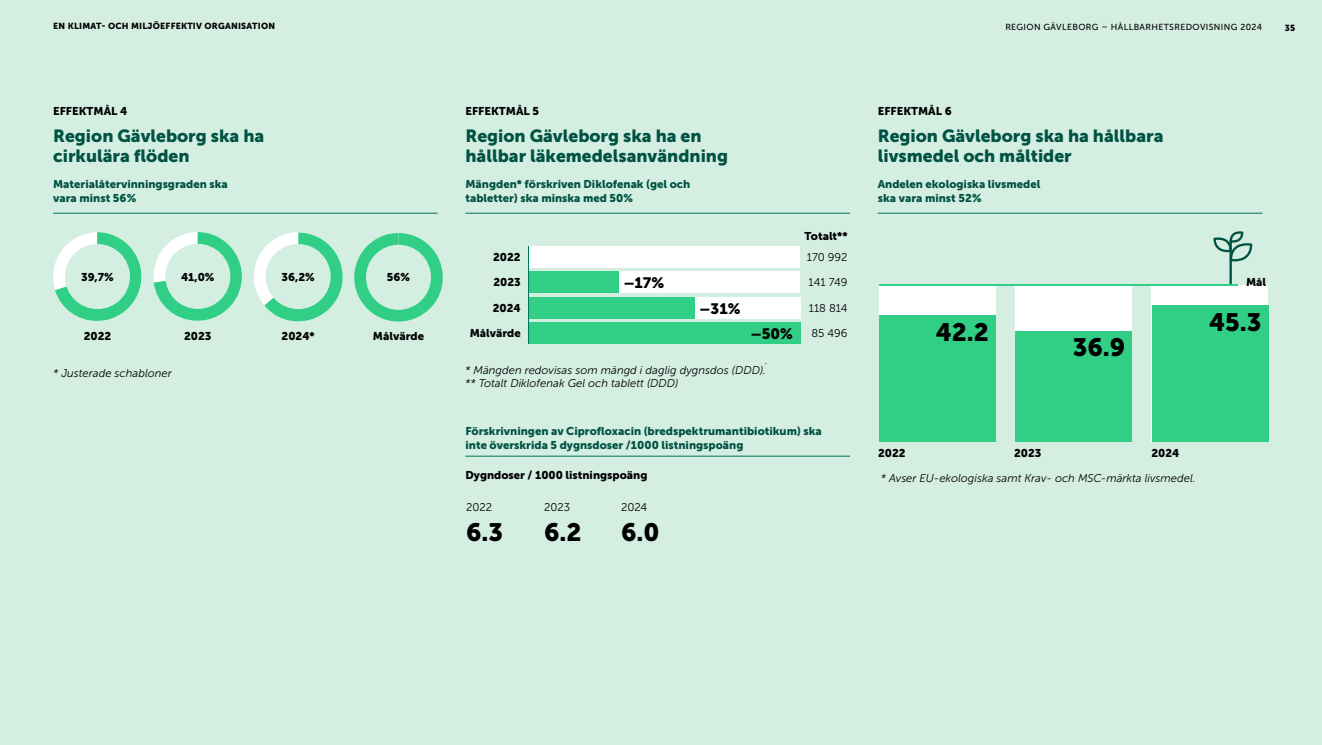
<style>
.page{position:relative;width:1322px;height:745px;background:#fff}
.page>*{position:absolute;margin:0;border:0;box-sizing:border-box;transform-origin:0 0}
.P_RG_tabell_siffror_900{font:25px "Museo Sans 900";color:#000}
.Siffror_20_höger{font:25px "Museo Sans 900";color:#000}
.H4_no_inline{font:17.5px/20px "Museo Sans 900";color:#005242}
.t1{font:15px "Museo Sans 900";color:#000}
.P_RG_tabell_rubrik_grön_vänster{font:11.25px/13.5px "Museo Sans 900";color:#005242}
.P_RG_fotnot{font:italic 11.25px "Museo Sans 300";color:#000}
.P_RG_tabell_bröd_900{font:11.25px "Museo Sans 900";color:#000}
.Siffror_9_center_900{font:11.25px "Museo Sans 900";color:#000}
.P_RG_tabell_siffror_900-2{font:11.25px "Museo Sans 900";color:#000}
.H4_RG_rubrik_900_9__diagramrubrik{font:11.25px "Museo Sans 900";color:#000}
.P_RG_tabell_siffror_300{font:11.25px "Museo Sans 300";color:#000}
.P_RG_tabell_bröd_300{font:11.25px "Museo Sans 300";color:#000}
.t2{font:8.75px "Museo Sans 500";letter-spacing:.04em;color:#000}
.t3{font:8.75px "Museo Sans 900";letter-spacing:.025em;color:#000}
</style>
<div class="page">
<div style="left:0;top:0;width:1322px;height:744px;background:#d4eee2"></div>
<svg style="left:55px;top:232px;width:86px;height:89px"></svg>
<div style="left:65px;top:244px;width:65px;height:65px;background:#d4eee2;border-radius:50%"></div>
<svg style="left:154px;top:232px;width:88px;height:88px"></svg>
<div style="left:165px;top:244px;width:65px;height:65px;background:#d4eee2;border-radius:50%"></div>
<div style="left:254px;top:232px;width:88px;height:89px;background:#fff;border-radius:50%"></div>
<svg style="left:264px;top:232px;width:179px;height:90px"></svg>
<div style="left:366px;top:244px;width:65px;height:65px;background:#d4eee2;border-radius:50%"></div>
<hr style="left:53px;top:213px;width:385px;height:1px;background:#01755b">
<hr style="left:465px;top:213px;width:385px;height:1px;background:#01755b">
<hr style="left:465px;top:455px;width:385px;height:1px;background:#01755b">
<div style="left:528px;top:246px;width:272px;height:21px;background:#fff"></div>
<div style="left:619px;top:271px;width:181px;height:22px;background:#fff"></div>
<div style="left:528px;top:271px;width:91px;height:22px;background:#31ce85"></div>
<div style="left:686px;top:297px;width:114px;height:21px;background:#fff"></div>
<div style="left:528px;top:297px;width:167px;height:21px;background:#31ce85"></div>
<div style="left:686px;top:322px;width:114px;height:21px;background:#31ce85"></div>
<div style="left:528px;top:322px;width:158px;height:21px;background:#31ce85"></div>
<hr style="left:528px;top:246px;width:1px;height:97px;background:#01755b">
<div style="left:1151px;top:285px;width:117px;height:156px;background:#fff"></div>
<div style="left:1015px;top:285px;width:117px;height:156px;background:#fff"></div>
<div style="left:879px;top:285px;width:117px;height:156px;background:#fff"></div>
<div style="left:879px;top:314px;width:117px;height:127px;background:#31ce85"></div>
<div style="left:1015px;top:330px;width:117px;height:111px;background:#31ce85"></div>
<div style="left:1151px;top:305px;width:117px;height:136px;background:#31ce85"></div>
<svg style="left:1213px;top:231px;width:39px;height:30px"></svg>
<hr style="left:1229px;top:239px;width:3px;height:46px;background:#005242">
<hr style="left:879px;top:284px;width:358px;height:1px;background:#31ce85">
<hr style="left:878px;top:213px;width:384px;height:1px;background:#01755b">
<p class="t3" style="left:53px;top:21px;width:101px">En kli mat- och mi ljöeffe</p>
<p class="t3" style="left:181px;top:21px;width:96px">ktiv organisation</p>
<p class="t2" style="left:1005px;top:22px;width:258px">REGION GÄVLEBORG – HÅLLBARHETSREDOVISNING 2024</p>
<p class="t3" style="left:1285px;top:23px;width:12px">35</p>
<h4 class="H4_RG_rubrik_900_9__diagramrubrik" style="left:53px;top:104px;width:50px">EFFEKTMÅL</h4>
<h4 class="H4_RG_rubrik_900_9__diagramrubrik" style="left:120px;top:104px;width:9px">4</h4>
<p class="H4_no_inline" style="left:53px;top:126px;width:213px">Region Gävleborg ska ha cirkulära flöden</p>
<p class="P_RG_tabell_rubrik_grön_vänster" style="left:53px;top:177px;width:176px">Materialåtervinningsgraden ska vara minst 56 %</p>
<h4 class="H4_RG_rubrik_900_9__diagramrubrik" style="left:465px;top:104px;width:50px">EFFEKTMÅL</h4>
<h4 class="H4_RG_rubrik_900_9__diagramrubrik" style="left:532px;top:104px;width:8px">5</h4>
<p class="H4_no_inline" style="left:465px;top:126px;width:264px">Region Gävleborg ska ha en hållbar läkemedelsanvändning</p>
<p class="P_RG_tabell_rubrik_grön_vänster" style="left:465px;top:177px;width:226px">Mängden* förskriven Diklofenak (gel och tabletter) ska minska med 50 %</p>
<h4 class="H4_RG_rubrik_900_9__diagramrubrik" style="left:878px;top:104px;width:50px">EFFEKTMÅL</h4>
<h4 class="H4_RG_rubrik_900_9__diagramrubrik" style="left:944px;top:104px;width:8px">6</h4>
<p class="H4_no_inline" style="left:878px;top:126px;width:287px">Region Gävleborg ska ha hållbara livsmedel och måltider</p>
<p class="P_RG_tabell_rubrik_grön_vänster" style="left:878px;top:177px;width:164px">Andelen ekologiska livsmedel ska vara minst 52 %</p>
<p class="Siffror_9_center_900" style="left:81px;top:270px;width:34px">39,7%</p>
<p class="Siffror_9_center_900" style="left:181px;top:270px;width:35px">41,0%</p>
<p class="Siffror_9_center_900" style="left:84px;top:329px;width:29px">2022</p>
<p class="P_RG_fotnot" style="left:53px;top:367px;width:120px">* Justerade schabloner</p>
<p class="Siffror_9_center_900" style="left:184px;top:329px;width:29px">2023</p>
<p class="Siffror_9_center_900" style="left:282px;top:270px;width:35px">36,2%</p>
<p class="Siffror_9_center_900" style="left:282px;top:329px;width:35px">2024*</p>
<p class="Siffror_9_center_900" style="left:387px;top:270px;width:25px">56%</p>
<p class="Siffror_9_center_900" style="left:373px;top:329px;width:53px">Målvärde</p>
<p class="P_RG_tabell_siffror_900-2" style="left:493px;top:250px;width:29px">2022</p>
<p class="P_RG_tabell_siffror_900-2" style="left:493px;top:276px;width:29px">2023</p>
<p class="P_RG_tabell_siffror_900-2" style="left:493px;top:301px;width:29px">2024</p>
<p class="P_RG_tabell_siffror_900-2" style="left:470px;top:327px;width:53px">Målvärde</p>
<h3 class="t1" style="left:624px;top:274px;width:42px">–17%</h3>
<h3 class="t1" style="left:699px;top:300px;width:42px">–31%</h3>
<h3 class="t1" style="left:751px;top:325px;width:44px">–50%</h3>
<p class="P_RG_fotnot" style="left:465px;top:363px;width:302px">* Mängden redovisas som mängd i daglig dygnsdos (DDD).</p>
<p class="P_RG_fotnot" style="left:465px;top:377px;width:215px">** Totalt Diklofenak Gel och tablett (DDD)</p>
<p class="P_RG_tabell_siffror_300" style="left:764px;top:353px;width:4px">.</p>
<p class="P_RG_tabell_siffror_900-2" style="left:804px;top:230px;width:45px">Totalt**</p>
<p class="P_RG_tabell_siffror_300" style="left:807px;top:251px;width:42px">170 992</p>
<p class="P_RG_tabell_siffror_300" style="left:808px;top:276px;width:41px">141 749</p>
<p class="P_RG_tabell_siffror_300" style="left:809px;top:302px;width:40px">118 814</p>
<p class="P_RG_tabell_siffror_300" style="left:811px;top:327px;width:38px">85 496</p>
<p class="P_RG_tabell_siffror_900" style="left:935px;top:317px;width:55px">42.2</p>
<p class="P_RG_tabell_siffror_900" style="left:1072px;top:333px;width:54px">36.9</p>
<p class="P_RG_tabell_siffror_900-2" style="left:1246px;top:275px;width:22px">Mål</p>
<p class="P_RG_tabell_siffror_900" style="left:1209px;top:308px;width:54px">45.3</p>
<p class="P_RG_tabell_rubrik_grön_vänster" style="left:465px;top:424px;width:358px">Förskrivningen av Ciprofloxacin (bredspektrumantibiotikum) ska inte överskrida 5 dygnsdoser /1 000 listningspoäng</p>
<p class="P_RG_tabell_bröd_900" style="left:465px;top:468px;width:183px">Dygndoser / 1000 listningspoäng</p>
<p class="P_RG_tabell_bröd_300" style="left:466px;top:500px;width:28px">2022</p>
<p class="Siffror_20_höger" style="left:466px;top:517px;width:39px">6.3</p>
<p class="P_RG_tabell_bröd_300" style="left:544px;top:500px;width:28px">2023</p>
<p class="Siffror_20_höger" style="left:544px;top:517px;width:39px">6.2</p>
<p class="P_RG_tabell_bröd_300" style="left:621px;top:500px;width:28px">2024</p>
<p class="Siffror_20_höger" style="left:621px;top:517px;width:40px">6.0</p>
<p class="P_RG_tabell_bröd_900" style="left:878px;top:446px;width:29px">2022</p>
<p class="P_RG_tabell_bröd_900" style="left:1014px;top:446px;width:29px">2023</p>
<p class="P_RG_tabell_bröd_900" style="left:1151px;top:446px;width:29px">2024</p>
<p class="P_RG_fotnot" style="left:881px;top:472px;width:316px">* Avser EU-ekologiska samt Krav- och MSC-märkta livsmedel.</p>
</div>
